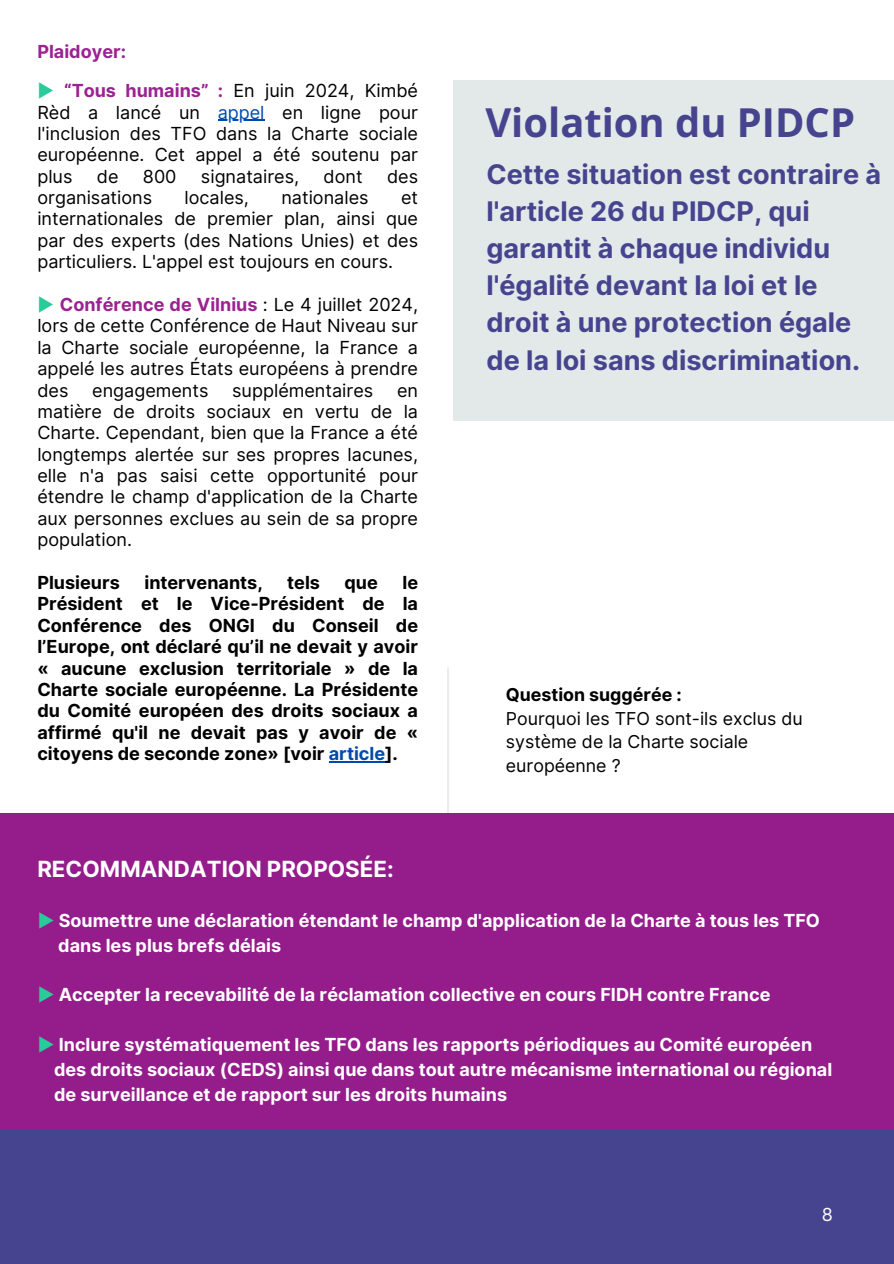
<style>
.page{position:relative;width:894px;height:1264px;background:#fff}
.page>*{position:absolute;margin:0;border:0;box-sizing:border-box;transform-origin:0 0}
.t1{font:700 39.9px "Open Sans";color:#47448f}
.t2{font:700 27px/37.2px "Inter";color:#47448f}
.t3{font:700 22.2px "Inter";color:#fff}
.t4{font:18px/21.3px "Inter";color:#000;text-align:justify}
.t5{font:700 18px/24.8px "Inter";color:#fff}
.t6{font:700 18px/21.3px "Inter";color:#000;text-align:justify}
.t7{font:700 18px "Inter";color:#9b2291}
.t8{font:18px "Inter";color:#fefefe}
.t9{font:18px "Inter";color:#fff}
.t10{font:17.7px/23.7px "Inter";color:#000}
.t11{font:700 17.7px "Inter";color:#000}
.s1{color:#2acb9a}
.s2{font-weight:700;color:#951c8b}
.s3{font-weight:700;color:#9b2291}
.s4{color:#004aad}
</style>
<div class="page">
<img style="left:448px;top:667px;width:1px;height:146px">
<hr style="left:218px;top:120px;width:46px;height:1px;background:#004aad">
<hr style="left:329px;top:761px;width:56px;height:1px;background:#004aad">
<div style="left:453px;top:81px;width:440px;height:340px;background:#e3e8e8"></div>
<div style="left:0;top:1128px;width:893px;height:135px;background:#47448f"></div>
<div style="left:0;top:813px;width:893px;height:315px;background:#951c8b"></div>
<p class="t7" style="left:37px;top:41px;width:90px">Plaidoyer:</p>
<h4 class="t4" style="left:37px;top:80px;width:382px"><span class="s1">►</span> <span class="s2">“</span><span class="s3">Tous humains” :</span> En juin 2024, Kimbé<br>Rèd a lancé un</h4>
<h1 class="t4" style="left:37px;top:101px;width:382px;text-indent:180px"><span class="s4">appel</span> en ligne pour l'inclusion des TFO dans la Charte sociale européenne. Cet appel a été soutenu par plus</h1>
<h1 class="t4" style="left:97px;top:165px;width:23px">de</h1>
<h1 class="t4" style="left:143px;top:165px;width:35px">800</h1>
<h1 class="t4" style="left:201px;top:165px;width:100px">signataires,</h1>
<h1 class="t4" style="left:323px;top:165px;width:40px">dont</h1>
<h1 class="t4" style="left:387px;top:165px;width:33px">des</h1>
<h1 class="t4" style="left:37px;top:187px;width:116px">organisations</h1>
<h1 class="t4" style="left:184px;top:187px;width:66px">locales,</h1>
<h1 class="t4" style="left:281px;top:187px;width:89px">nationales</h1>
<h1 class="t4" style="left:37px;top:187px;width:382px;text-indent:363px">et internationales de premier plan, ainsi que par des experts (des Nations Unies) et des particuliers. L'appel est toujours en cours.</h1>
<h1 class="t4" style="left:37px;top:294px;width:382px"><span class="s1">►</span> <span class="s3">Conférence de Vilnius</span> : Le 4 juillet 2024, lors de cette Conférence de Haut Niveau sur la Charte sociale européenne, la France a</h1>
<h2 class="t4" style="left:37px;top:358px;width:382px">appelé les autres États européens à prendre des</h2>
<h2 class="t4" style="left:92px;top:379px;width:118px">engagements</h2>
<h2 class="t4" style="left:232px;top:379px;width:142px">supplémentaires</h2>
<h2 class="t4" style="left:37px;top:379px;width:382px;text-indent:359px">en matière de droits sociaux en vertu de la Charte. Cependant, bien que la France a été longtemps alertée sur ses propres lacunes, elle n'a pas saisi cette opportunité pour étendre le champ d'application de la Charte aux personnes exclues au sein de sa propre population.</h2>
<h2 class="t6" style="left:37px;top:572px;width:84px">Plusieurs</h2>
<h2 class="t6" style="left:144px;top:572px;width:120px">intervenants,</h2>
<h2 class="t6" style="left:287px;top:572px;width:34px">tels</h2>
<h2 class="t6" style="left:344px;top:572px;width:35px">que</h2>
<h2 class="t6" style="left:37px;top:572px;width:382px;text-indent:365px">le Président et le Vice-Président de la Conférence des ONGI du Conseil de l’Europe, ont déclaré qu’il ne devait y avoir « aucune exclusion territoriale » de la Charte sociale européenne. La Présidente</h2>
<p class="t6" style="left:37px;top:700px;width:382px">du Comité européen des droits sociaux a affirmé qu'il ne devait pas y avoir de « citoyens de seconde zone» [voir <span class="s4">article</span>].</p>
<p class="t1" style="left:485px;top:95px;width:371px">Violation du PIDCP</p>
<h4 class="t2" style="left:486px;top:155px;width:396px">Cette situation est contraire à l'article 26 du PIDCP, qui garantit à chaque individu l'égalité devant la loi et le droit à une protection égale de la loi sans discrimination.</h4>
<p class="t11" style="left:505px;top:684px;width:177px">Question suggérée :</p>
<h3 class="t10" style="left:505px;top:706px;width:298px">Pourquoi les TFO sont-ils exclus du système de la Charte sociale européenne ?</h3>
<h4 class="t3" style="left:37px;top:855px;width:358px">RECOMMANDATION PROPOSÉE:</h4>
<h4 class="t5" style="left:58px;top:908px;width:763px;text-indent:-21px"><span class="s1">►</span> Soumettre une déclaration étendant le champ d'application de la Charte à tous les TFO dans les plus brefs délais</h4>
<p class="t5" style="left:37px;top:982px;width:734px"><span class="s1">►</span> Accepter la recevabilité de la réclamation collective en cours FIDH contre France</p>
<p class="t5" style="left:54px;top:1032px;width:779px;text-indent:-17px"><span class="s1">►</span> Inclure systématiquement les TFO dans les rapports périodiques au Comité européen des droits sociaux (CEDS) ainsi que dans tout autre mécanisme international ou régional de surveillance et de rapport sur les droits humains</p>
<p class="t9" style="left:821px;top:1203px;width:13px">8</p>
<p class="t8" style="left:828px;top:1214px;width:12px">5</p>
</div>
